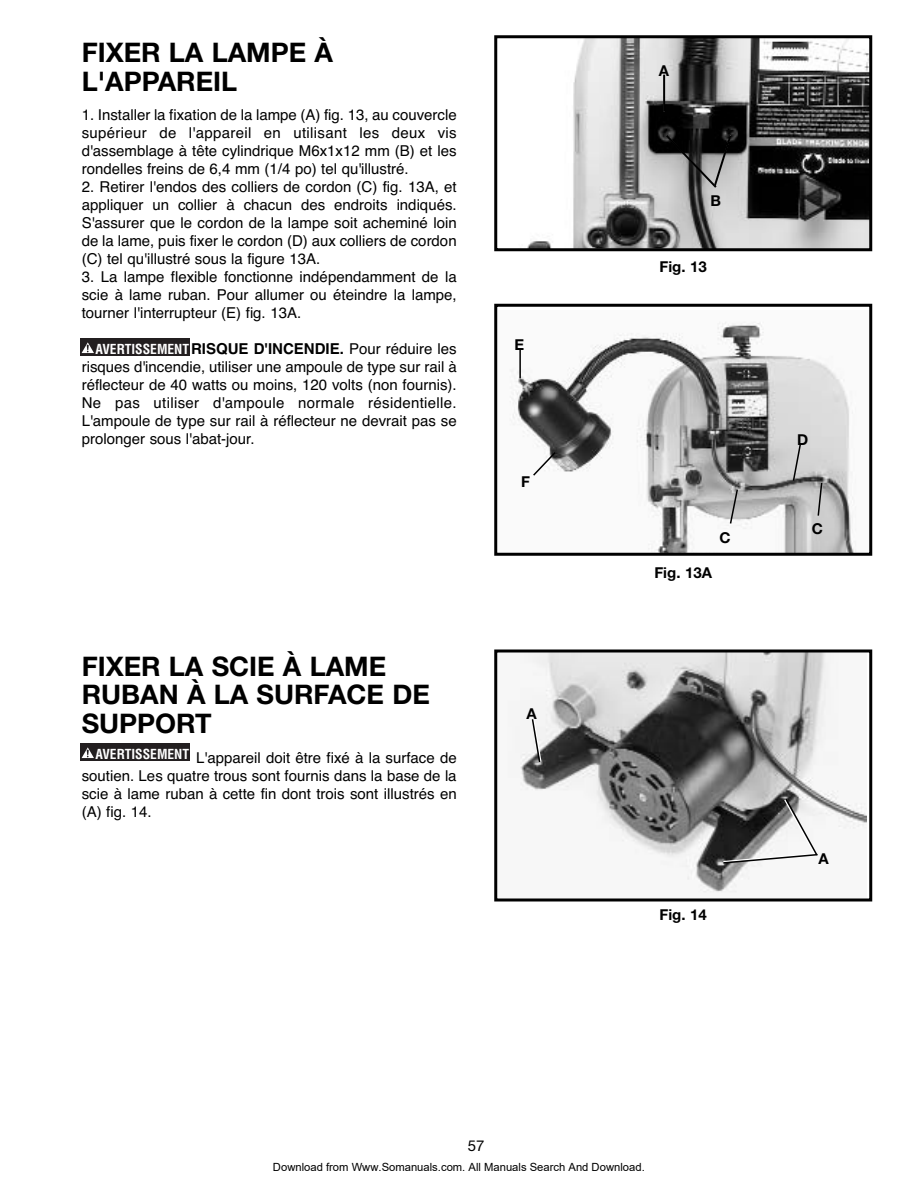
<style>
.page{position:relative;width:918px;height:1188px;background:#fff}
.page>*{position:absolute;margin:0;border:0;box-sizing:border-box;transform-origin:0 0}
.t1{font:700 27px/28.5px "Helvetica Neue";color:#000}
.t2{font:15px/18px "Helvetica";color:#000;text-align:justify}
.t3{font:700 15px "Helvetica Neue";color:#000}
.t4{font:15px "Helvetica Neue";color:#000}
.t5{font:700 condensed 13.5px "Helvetica";color:#fff}
.t6{font:11.25px "Arial";color:#000}
.s1{font-weight:700}
</style>
<div class="page">
<img style="left:510px;top:322px;width:346px;height:230px">
<div style="left:494px;top:304px;width:378px;height:252px;border:3px solid #000"></div>
<hr style="left:519px;top:349px;width:2px;height:29px;background:#000">
<svg style="left:532px;top:451px;width:25px;height:26px"></svg>
<svg style="left:729px;top:488px;width:10px;height:37px"></svg>
<svg style="left:817px;top:481px;width:6px;height:36px"></svg>
<svg style="left:792px;top:443px;width:10px;height:39px"></svg>
<img style="left:515px;top:654px;width:351px;height:239px">
<div style="left:494px;top:650px;width:378px;height:252px;border:3px solid #000"></div>
<svg style="left:531px;top:717px;width:11px;height:47px"></svg>
<svg style="left:722px;top:797px;width:97px;height:68px"></svg>
<img style="left:527px;top:39px;width:341px;height:208px">
<div style="left:494px;top:35px;width:378px;height:216px;border:3px solid #000"></div>
<hr style="left:663px;top:75px;width:1px;height:37px;background:#000">
<hr style="left:664px;top:75px;width:1px;height:37px;background:#000">
<svg style="left:665px;top:134px;width:67px;height:55px;background:#646464"></svg>
<div style="left:80px;top:338px;width:110px;height:17px;background:#231f20"></div>
<svg style="left:82px;top:342px;width:12px;height:11px"></svg>
<div style="left:80px;top:743px;width:110px;height:17px;background:#231f20"></div>
<svg style="left:82px;top:747px;width:12px;height:11px"></svg>
<h1 class="t1" style="left:82px;top:41px;width:253px">FIXER LA LAMPE À<br>L'APPAREIL</h1>
<p class="t2" style="left:82px;top:107px;width:376px">1. Installer la fixation de la lampe (A) fig. 13, au couvercle supérieur de l'appareil en utilisant les deux vis d'assemblage à tête cylindrique M6x1x12 mm (B) et les rondelles freins de 6,4 mm (1/4 po) tel qu'illustré.</p>
<p class="t2" style="left:82px;top:179px;width:376px">2. Retirer l'endos des colliers de cordon (C) fig. 13A, et appliquer un collier à chacun des endroits indiqués.<br>S'assurer que le cordon de la lampe soit acheminé loin de la lame, puis fixer le cordon (D) aux colliers de cordon (C) tel qu'illustré sous la figure 13A.</p>
<p class="t2" style="left:82px;top:269px;width:376px">3. La lampe flexible fonctionne indépendamment de la scie à lame ruban. Pour allumer ou éteindre la lampe, tourner l'interrupteur (E) fig. 13A.</p>
<p class="t2" style="left:82px;top:341px;width:376px;text-indent:109px"><span class="s1">RISQUE D'INCENDIE.</span> Pour réduire les risques d'incendie, utiliser une ampoule de type sur rail à réflecteur de 40 watts ou moins, 120 volts (non fournis).<br>Ne pas utiliser d'ampoule normale résidentielle.<br>L'ampoule de type sur rail à réflecteur ne devrait pas se prolonger sous l'abat-jour.</p>
<p class="t5" style="left:95px;top:343px;width:95px">AVERTISSEMENT</p>
<p class="t3" style="left:515px;top:339px;width:11px">E</p>
<p class="t3" style="left:521px;top:476px;width:10px">F</p>
<h1 class="t1" style="left:82px;top:655px;width:350px">FIXER LA SCIE À LAME<br>RUBAN À LA SURFACE DE<br>SUPPORT</h1>
<p class="t2" style="left:82px;top:750px;width:376px;text-indent:115px">L'appareil doit être fixé à la surface de soutien. Les quatre trous sont fournis dans la base de la scie à lame ruban à cette fin dont trois sont illustrés en (A) fig. 14.</p>
<p class="t5" style="left:95px;top:748px;width:95px">AVERTISSEMENT</p>
<p class="t3" style="left:527px;top:708px;width:12px">A</p>
<p class="t3" style="left:659px;top:65px;width:12px">A</p>
<p class="t3" style="left:711px;top:195px;width:12px">B</p>
<p class="t3" style="left:660px;top:261px;width:49px">Fig. 13</p>
<p class="t3" style="left:720px;top:532px;width:13px">C</p>
<p class="t3" style="left:654px;top:567px;width:59px">Fig. 13A</p>
<p class="t3" style="left:797px;top:434px;width:13px">D</p>
<p class="t3" style="left:812px;top:523px;width:13px">C</p>
<p class="t3" style="left:660px;top:910px;width:49px">Fig. 14</p>
<p class="t3" style="left:818px;top:853px;width:12px">A</p>
<p class="t4" style="left:468px;top:1140px;width:18px">57</p>
<p class="t6" style="left:273px;top:1160px;width:373px">Download from Www.Somanuals.com. All Manuals Search And Download.</p>
</div>
